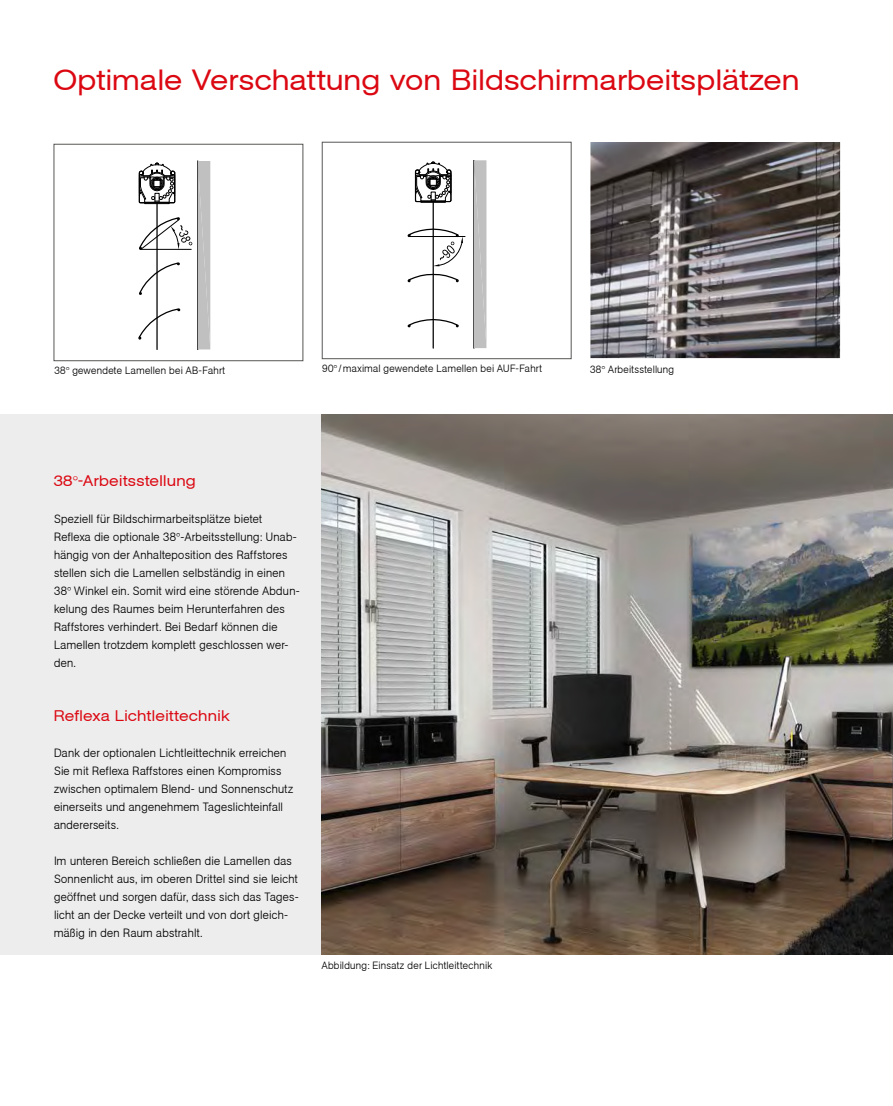
<style>
.page{position:relative;width:893px;height:1106px;background:#fff}
.page>*{position:absolute;margin:0;border:0;box-sizing:border-box;transform-origin:0 0}
.t1{font:28.5px "Agba Extended Normal";letter-spacing:.02em;color:#db0812}
.t2{font:15px "Agba Extended Normal";letter-spacing:.03em;color:#db0812}
.t3{font:700 12px/18px "Agba Small";letter-spacing:.01em;color:#000}
.t4{font:700 10.5px "Agba Small";letter-spacing:.015em;color:#000}
</style>
<div class="page">
<div style="left:0;top:414px;width:893px;height:540px;background:#ededed"></div>
<img style="left:322px;top:414px;width:571px;height:540px">
<img style="left:590px;top:142px;width:250px;height:216px">
<svg style="left:138px;top:161px;width:73px;height:189px"></svg>
<svg style="left:405px;top:160px;width:83px;height:200px"></svg>
<div style="left:54px;top:144px;width:249px;height:217px;border:1px solid #575756"></div>
<div style="left:322px;top:142px;width:249px;height:217px;border:1px solid #575756"></div>
<h1 class="t1" style="left:54px;top:64px;width:747px">Optimale Verschattung von Bildschirmarbeitsplätzen</h1>
<p class="t4" style="left:54px;top:365px;width:172px">38° gewendete Lamellen bei AB-Fahrt</p>
<p class="t4" style="left:322px;top:362px;width:222px">90°/maximal gewendete Lamellen bei AUF-Fahrt</p>
<p class="t4" style="left:590px;top:363px;width:86px">38° Arbeitsstellung</p>
<p class="t2" style="left:54px;top:472px;width:143px">38°-Arbeitsstellung</p>
<p class="t3" style="left:54px;top:509px;width:247px">Speziell für Bildschirmarbeitsplätze bietet Reflexa die optionale 38°-Arbeitsstellung: Unab&shy;hängig von der Anhalteposition des Raffstores stellen sich die Lamellen selbständig in einen 38° Winkel ein. Somit wird eine störende Abdun&shy;kelung des Raumes beim Herunterfahren des Raffstores verhindert. Bei Bedarf können die Lamellen trotzdem komplett geschlossen wer&shy;den.</p>
<p class="t2" style="left:54px;top:706px;width:177px">Reflexa Lichtleittechnik</p>
<p class="t3" style="left:54px;top:743px;width:241px">Dank der optionalen Lichtleittechnik erreichen Sie mit Reflexa Raffstores einen Kompromiss zwischen optimalem Blend- und Sonnenschutz einerseits und angenehmem Tageslichteinfall andererseits.</p>
<p class="t3" style="left:54px;top:851px;width:246px">Im unteren Bereich schließen die Lamellen das Sonnenlicht aus, im oberen Drittel sind sie leicht geöffnet und sorgen dafür, dass sich das Tages&shy;licht an der Decke verteilt und von dort gleich&shy;mäßig in den Raum abstrahlt.</p>
<p class="t4" style="left:322px;top:959px;width:172px">Abbildung: Einsatz der Lichtleittechnik</p>
</div>
